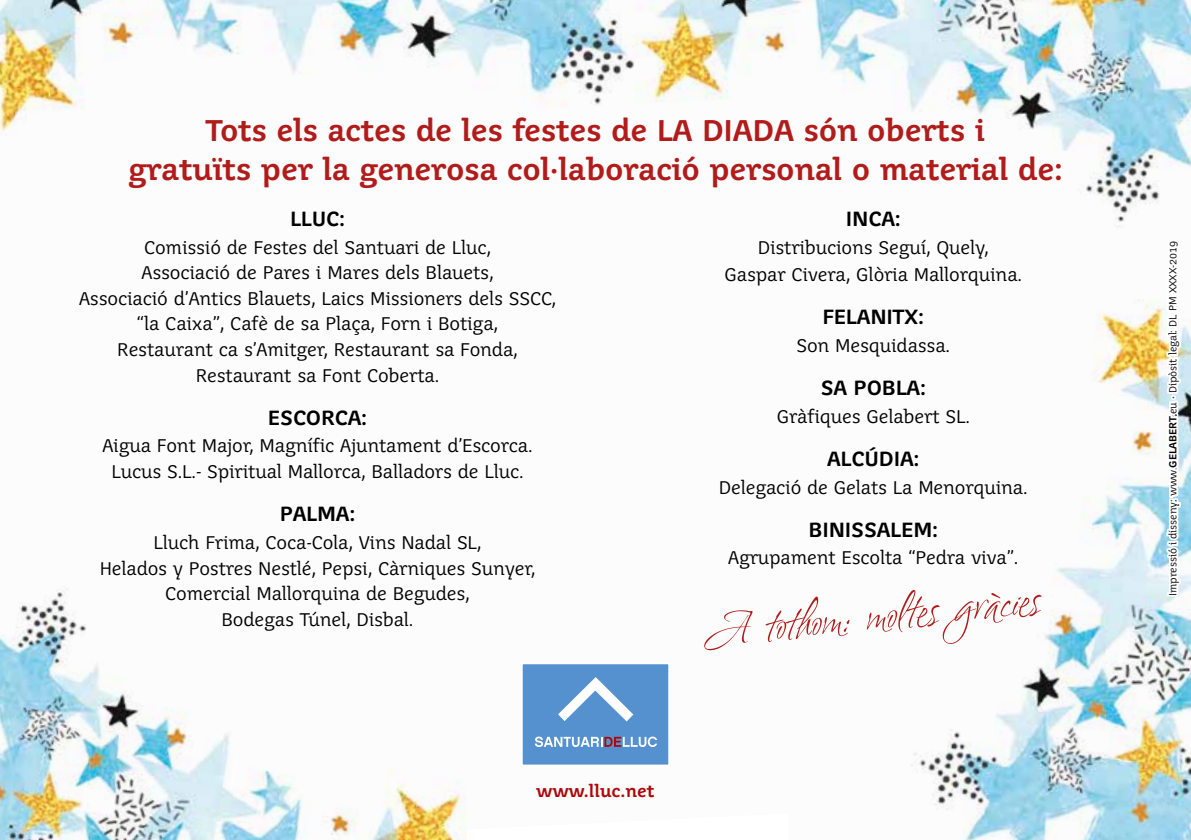
<style>
.page{position:relative;width:1191px;height:840px;background:#fff}
.page>*{position:absolute;margin:0;border:0;box-sizing:border-box;transform-origin:0 0}
.t1{font:48px "Ambiance BT Swash";color:#b11c1b}
.t2{font:700 29.2px/39px "Juvenis";letter-spacing:-.01em;color:#b11c1b;text-align:center}
.t3{font:700 20px "Juvenis";letter-spacing:-.01em;color:#000}
.t4{font:17.8px/25.6px "Juvenis";letter-spacing:-.01em;color:#000;text-align:center}
.t5{font:700 16.6px "Juvenis";color:#b10508}
.t6{font:10px "Juvenis";letter-spacing:-.01em;color:#000}
.s1{font-weight:700}
</style>
<div class="page">
<img style="left:0;top:0;width:1191px;height:836px">
<img style="left:0;top:465px;width:466px;height:374px">
<img style="left:788px;top:299px;width:403px;height:540px">
<svg style="left:1156px;top:229px;width:35px;height:369px"></svg>
<div style="left:521px;top:662px;width:149px;height:103px;background:#5491ce;border:2px solid #fff"></div>
<svg style="left:558px;top:677px;width:75px;height:44px"></svg>
<svg style="left:535px;top:736px;width:122px;height:10px"></svg>
<h2 class="t2" style="left:128px;top:111px;width:936px">Tots els actes de les festes de LA DIADA són oberts i<br>gratuïts per la generosa col·laboració personal o material de:</h2>
<p class="t3" style="left:290px;top:206px;width:57px">LLUC:</p>
<p class="t4" style="left:79px;top:234px;width:478px">Comissió de Festes del Santuari de Lluc,<br>Associació de Pares i Mares dels Blauets,<br>Associació d’Antics Blauets, Laics Missioners dels SSCC, “la Caixa”, Cafè de sa Plaça, Forn i Botiga,<br>Restaurant ca s’Amitger, Restaurant sa Fonda, Restaurant sa Font Coberta.</p>
<p class="t3" style="left:268px;top:404px;width:101px">ESCORCA:</p>
<p class="t4" style="left:102px;top:433px;width:432px">Aigua Font Major, Magnífic Ajuntament d’Escorca.<br>Lucus S.L.- Spiritual Mallorca, Balladors de Lluc.</p>
<p class="t3" style="left:280px;top:501px;width:77px">PALMA:</p>
<p class="t4" style="left:100px;top:529px;width:437px">Lluch Frima, Coca-Cola, Vins Nadal SL,<br>Helados y Postres Nestlé, Pepsi, Càrniques Sunyer, Comercial Mallorquina de Begudes,<br>Bodegas Túnel, Disbal.</p>
<p class="t3" style="left:846px;top:206px;width:57px">INCA:</p>
<p class="t4" style="left:724px;top:233px;width:299px;line-height:27.8px">Distribucions Seguí, Quely,<br>Gaspar Civera, Glòria Mallorquina.</p>
<p class="t3" style="left:822px;top:304px;width:103px">FELANITX:</p>
<p class="t4" style="left:796px;top:333px;width:155px">Son Mesquidassa.</p>
<p class="t3" style="left:820px;top:375px;width:107px">SA POBLA:</p>
<p class="t4" style="left:776px;top:403px;width:195px">Gràfiques Gelabert SL.</p>
<p class="t3" style="left:827px;top:446px;width:94px">ALCÚDIA:</p>
<p class="t4" style="left:719px;top:474px;width:310px">Delegació de Gelats La Menorquina.</p>
<p class="t3" style="left:808px;top:516px;width:131px">BINISSALEM:</p>
<p class="t4" style="left:728px;top:545px;width:292px">Agrupament Escolta “Pedra viva”.</p>
<h1 class="t1" style="left:706px;top:604px;width:336px;rotate:-6deg">A tothom: moltes gràcies</h1>
<p class="t5" style="left:536px;top:780px;width:120px">www.lluc.net</p>
<p class="t6" style="left:1166px;top:595px;width:355px;rotate:-90deg">Impressió i disseny: www.<span class="s1">GELABERT</span>.eu · Dipòsit legal: DL PM XXXX-2019</p>
</div>
